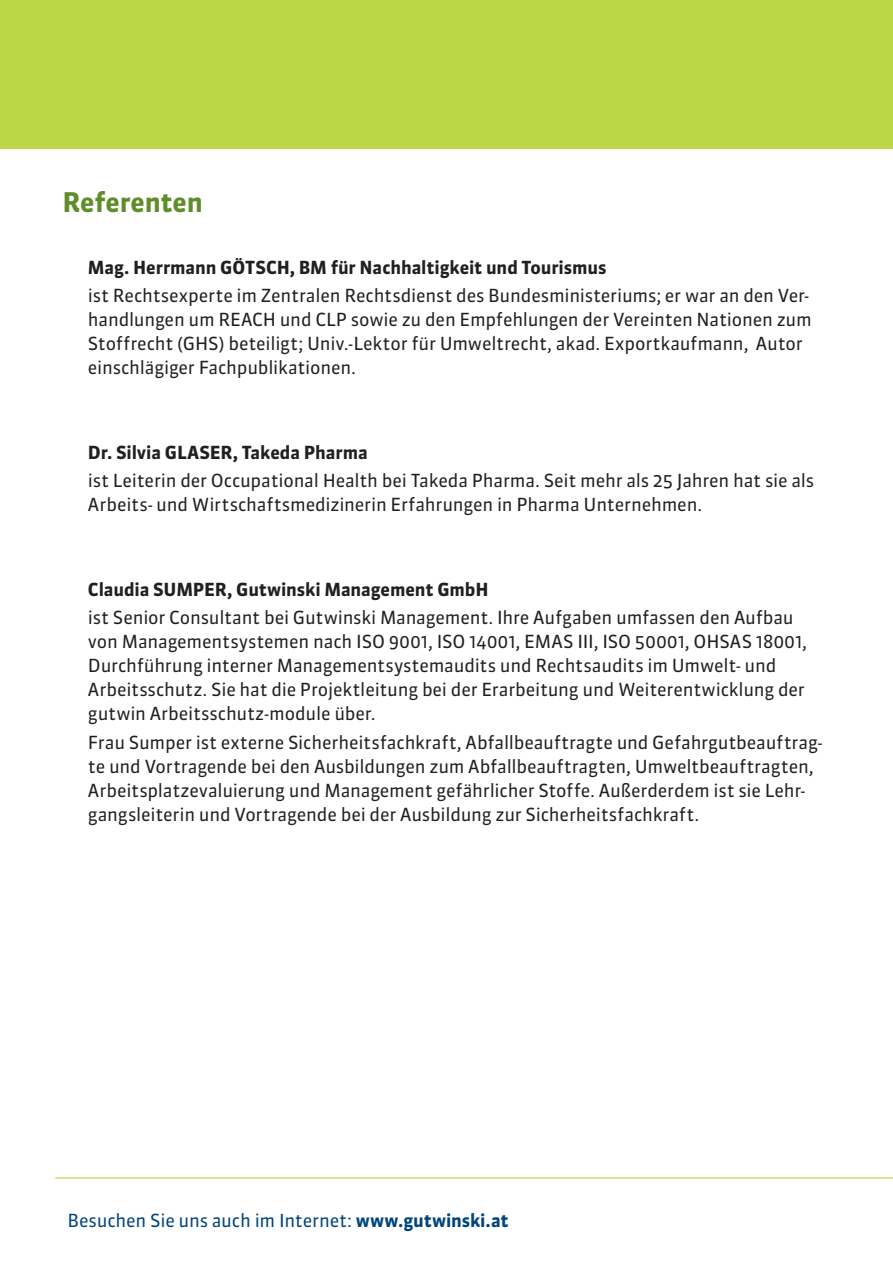
<style>
.page{position:relative;width:893px;height:1263px;background:#fff}
.page>*{position:absolute;margin:0;border:0;box-sizing:border-box;transform-origin:0 0}
.INNEN_HEAD{font:700 27px "Sanuk OT";letter-spacing:-.005em;color:#5f8d2a}
.INNEN_FT{font:18px/24px "Sanuk OT";letter-spacing:-.01em;color:#231f20}
.INNEN_FT-2{font:700 18px "Sanuk OT";letter-spacing:-.005em;color:#231f20}
.t1{font:18px "Sanuk OT";letter-spacing:-.01em;color:#00447b}
.s1{font-weight:700}
</style>
<div class="page">
<div style="left:0;top:0;width:893px;height:149px;background:#bcd646"></div>
<hr style="left:55px;top:1177px;width:838px;height:1px;background:#bcd646">
<p class="INNEN_HEAD" style="left:62px;top:186px;width:142px">Referenten</p>
<p class="INNEN_FT-2" style="left:88px;top:256px;width:520px">Mag. Herrmann GÖTSCH, BM für Nachhaltigkeit und Tourismus</p>
<p class="INNEN_FT" style="left:88px;top:284px;width:725px">ist Rechtsexperte im Zentralen Rechtsdienst des Bundesministeriums; er war an den Ver&shy;handlungen um REACH und CLP sowie zu den Empfehlungen der Vereinten Nationen zum Stoffrecht (GHS) beteiligt; Univ.-Lektor für Umweltrecht, akad. Exportkaufmann, Autor einschlägiger Fachpublikationen.</p>
<p class="INNEN_FT-2" style="left:88px;top:441px;width:281px">Dr. Silvia GLASER, Takeda Pharma</p>
<p class="INNEN_FT" style="left:88px;top:469px;width:728px">ist Leiterin der Occupational Health bei Takeda Pharma. Seit mehr als 25 Jahren hat sie als<br>Arbeits- und Wirtschaftsmedizinerin Erfahrungen in Pharma Unternehmen.</p>
<p class="INNEN_FT-2" style="left:88px;top:578px;width:402px">Claudia SUMPER, Gutwinski Management GmbH</p>
<p class="INNEN_FT" style="left:88px;top:606px;width:721px">ist Senior Consultant bei Gutwinski Management. Ihre Aufgaben umfassen den Aufbau von Managementsystemen nach ISO 9001, ISO 14001, EMAS III, ISO 50001, OHSAS 18001, Durchführung interner Managementsystemaudits und Rechtsaudits im Umwelt- und Arbeitsschutz. Sie hat die Projektleitung bei der Erarbeitung und Weiterentwicklung der gutwin Arbeitsschutz-module über.</p>
<p class="INNEN_FT" style="left:88px;top:730px;width:736px">Frau Sumper ist externe Sicherheitsfachkraft, Abfallbeauftragte und Gefahrgutbeauftrag&shy;te und Vortragende bei den Ausbildungen zum Abfallbeauftragten, Umweltbeauftragten, Arbeitsplatzevaluierung und Management gefährlicher Stoffe. Außerderdem ist sie Lehr&shy;gangsleiterin und Vortragende bei der Ausbildung zur Sicherheitsfachkraft.</p>
<p class="t1" style="left:67px;top:1210px;width:443px">Besuchen Sie uns auch im Internet: <span class="s1">www.gutwinski.at</span></p>
</div>
